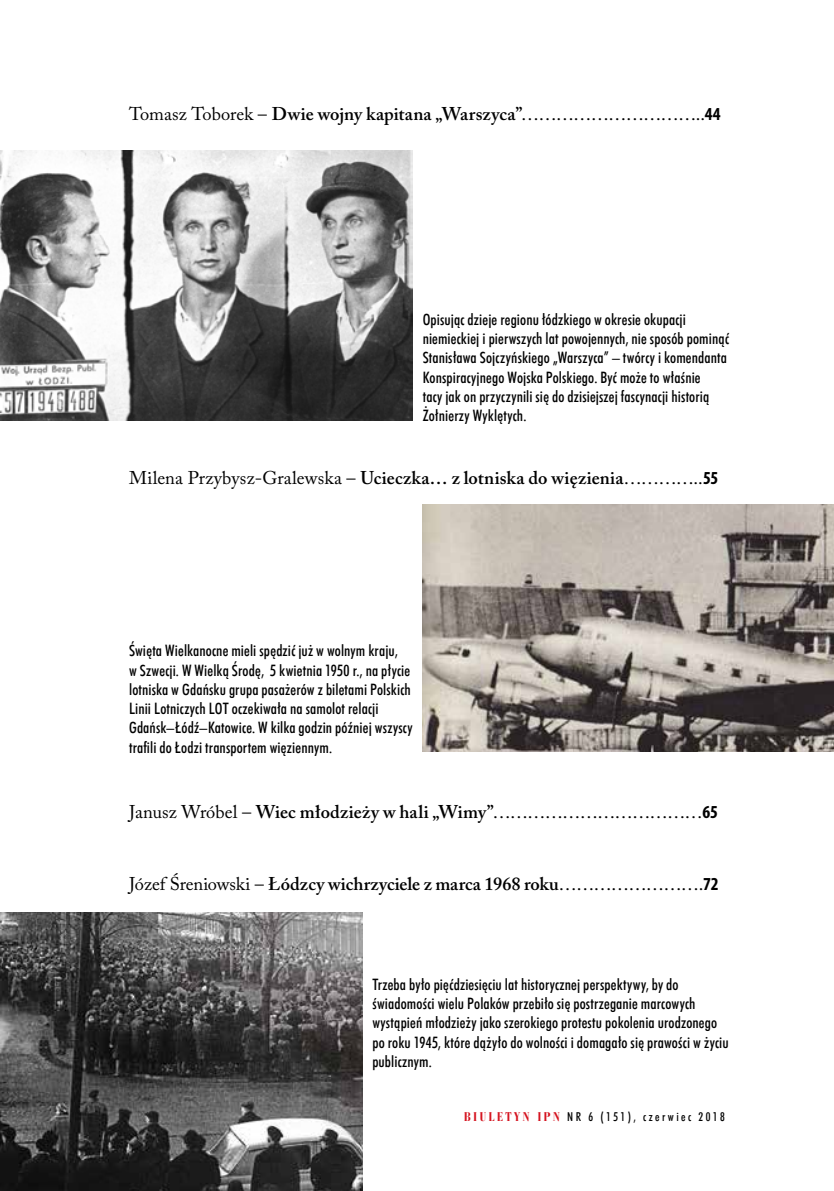
<style>
.page{position:relative;width:834px;height:1191px;background:#fff}
.page>*{position:absolute;margin:0;border:0;box-sizing:border-box;transform-origin:0 0}
.t1{font:600 18.38px "Adobe Caslon Pro";letter-spacing:.005em;color:#000}
.t2{font:18.38px "Adobe Caslon Pro";letter-spacing:.005em;color:#000}
.t3{font:15.75px/19.2px "Futura Md Cn EU";letter-spacing:.01em;color:#000}
.t4{font:12.25px "Futura Md Cn EU";letter-spacing:.2em;color:#000}
.s1{font-weight:400}
.s2{font-family:"Myriad Pro";font-weight:700;font-stretch:condensed}
.s3{font-weight:600}
.s4{font-family:"Bauer Bodni Bd Cn EU";font-size:13.12px;color:#d5121e}
</style>
<div class="page">
<img style="left:0;top:150px;width:412px;height:270px">
<img style="left:0;top:912px;width:362px;height:279px">
<img style="left:422px;top:504px;width:411px;height:247px">
<p class="t1" style="left:129px;top:103px;width:593px"><span class="s1">Tomasz Toborek –</span> Dwie wojny kapitana „Warszyca”<span class="s1">…………………………..</span><span class="s2">44</span></p>
<p class="t3" style="left:422px;top:310px;width:308px">Opisując dzieje regionu łódzkiego w okresie okupacji niemieckiej i pierwszych lat powojennych, nie sposób pominąć Stanisława Sojczyńskiego „Warszyca” – twórcy i komendanta Konspiracyjnego Wojska Polskiego. Być może to właśnie<br>tacy jak on przyczynili się do dzisiejszej fascynacji historią Żołnierzy Wyklętych.</p>
<p class="t2" style="left:129px;top:467px;width:590px">Milena Przybysz-Gralewska – <span class="s3">Ucieczka… z lotniska do więzienia</span>…………..<span class="s2">55</span></p>
<p class="t3" style="left:129px;top:641px;width:285px">Święta Wielkanocne mieli spędzić już w wolnym kraju,<br>w Szwecji. W Wielką Środę, 5 kwietnia 1950 r., na płycie lotniska w Gdańsku grupa pasażerów z biletami Polskich Linii Lotniczych LOT oczekiwała na samolot relacji Gdańsk–Łódź–Katowice. W kilka godzin później wszyscy trafili do Łodzi transportem więziennym.</p>
<p class="t2" style="left:129px;top:800px;width:590px">Janusz Wróbel – <span class="s3">Wiec młodzieży w hali „Wimy”</span>………………………………<span class="s2">65</span></p>
<p class="t1" style="left:129px;top:873px;width:591px"><span class="s1">Józef Śreniowski –</span> Łódzcy wichrzyciele z marca 1968 roku<span class="s1">…………………….</span><span class="s2">72</span></p>
<p class="t3" style="left:372px;top:974px;width:358px">Trzeba było pięćdziesięciu lat historycznej perspektywy, by do świadomości wielu Polaków przebiło się postrzeganie marcowych wystąpień młodzieży jako szerokiego protestu pokolenia urodzonego po roku 1945, które dążyło do wolności i domagało się prawości w życiu publicznym.</p>
<p class="t4" style="left:464px;top:1109px;width:262px"><span class="s4">BIULETYN IPN</span> NR 6 (151), czerwiec 2018</p>
</div>
